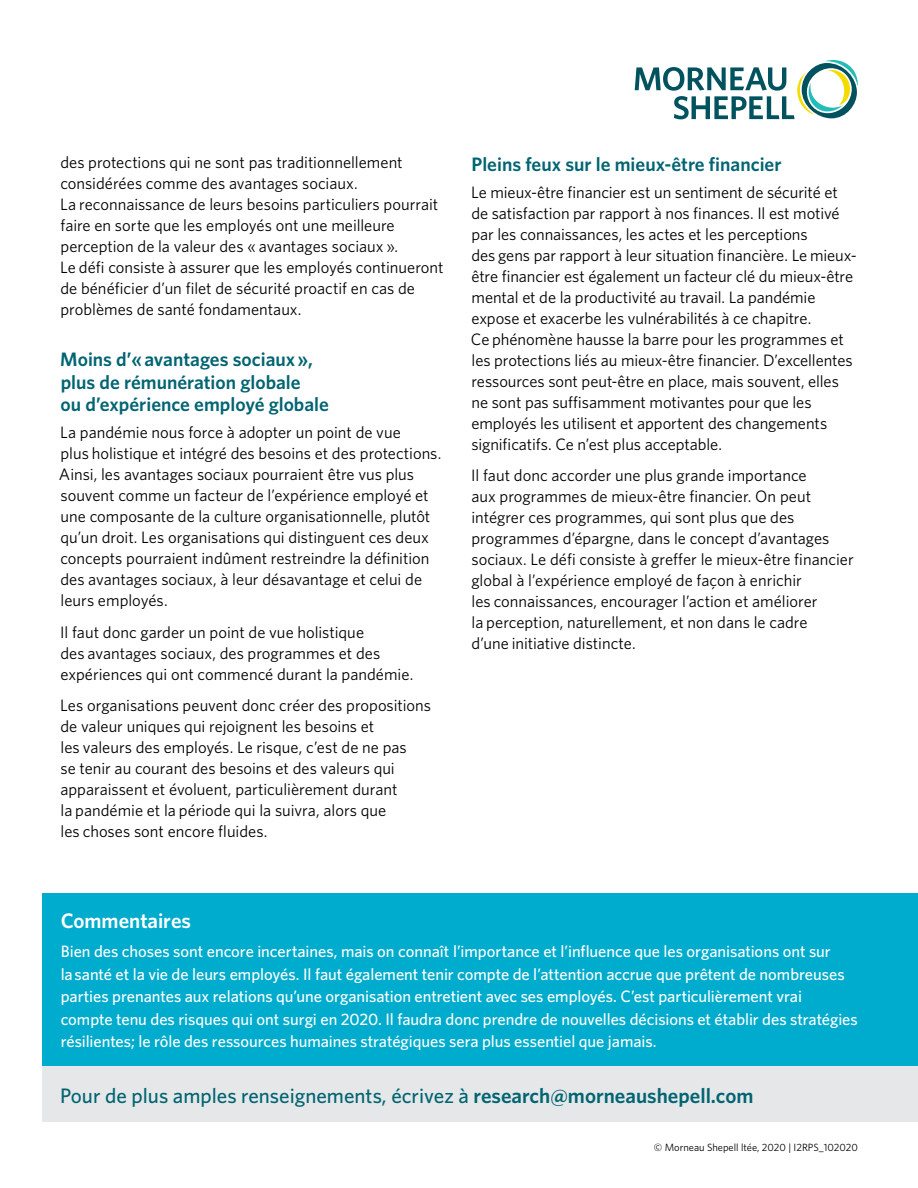
<style>
.page{position:relative;width:918px;height:1188px;background:#fff}
.page>*{position:absolute;margin:0;border:0;box-sizing:border-box;transform-origin:0 0}
.t1{font:500 21px "Whitney";color:#006472}
.t2{font:600 21px "Whitney";color:#fff}
.t3{font:600 19.5px/22.5px "Whitney";color:#006472}
.t4{font:16.5px/21px "Whitney";color:#000}
.t5{font:500 16.5px/22.5px "Whitney";letter-spacing:-.005em;color:#fff}
.t6{font:10.5px "Whitney";color:#000}
.s1{font-weight:600}
</style>
<div class="page">
<div style="left:43px;top:1034px;width:875px;height:88px;background:#e6e7e8"></div>
<div style="left:43px;top:893px;width:875px;height:172px;background:#00accd"></div>
<svg style="left:635px;top:60px;width:223px;height:59px"></svg>
<p class="t4" style="left:60px;top:152px;width:385px">des protections qui ne sont pas traditionnellement considérées comme des avantages sociaux.<br>La reconnaissance de leurs besoins particuliers pourrait faire en sorte que les employés ont une meilleure perception de la valeur des « avantages sociaux ».<br>Le défi consiste à assurer que les employés continueront de bénéficier d’un filet de sécurité proactif en cas de problèmes de santé fondamentaux.</p>
<p class="t3" style="left:60px;top:348px;width:270px">Moins d’« avantages sociaux », plus de rémunération globale<br>ou d’expérience employé globale</p>
<p class="t4" style="left:59px;top:422px;width:384px">La pandémie nous force à adopter un point de vue<br>plus holistique et intégré des besoins et des protections.<br>Ainsi, les avantages sociaux pourraient être vus plus souvent comme un facteur de l’expérience employé et une composante de la culture organisationnelle, plutôt qu’un droit. Les organisations qui distinguent ces deux concepts pourraient indûment restreindre la définition des avantages sociaux, à leur désavantage et celui de leurs employés.</p>
<p class="t4" style="left:60px;top:621px;width:355px">Il faut donc garder un point de vue holistique<br>des avantages sociaux, des programmes et des expériences qui ont commencé durant la pandémie.</p>
<p class="t4" style="left:60px;top:695px;width:372px">Les organisations peuvent donc créer des propositions de valeur uniques qui rejoignent les besoins et<br>les valeurs des employés. Le risque, c’est de ne pas<br>se tenir au courant des besoins et des valeurs qui apparaissent et évoluent, particulièrement durant<br>la pandémie et la période qui la suivra, alors que<br>les choses sont encore fluides.</p>
<p class="t3" style="left:472px;top:152px;width:312px">Pleins feux sur le mieux-être financier</p>
<p class="t4" style="left:471px;top:181px;width:387px">Le mieux-être financier est un sentiment de sécurité et de satisfaction par rapport à nos finances. Il est motivé par les connaissances, les actes et les perceptions<br>des gens par rapport à leur situation financière. Le mieux&shy;être financier est également un facteur clé du mieux-être mental et de la productivité au travail. La pandémie expose et exacerbe les vulnérabilités à ce chapitre.<br>Ce phénomène hausse la barre pour les programmes et les protections liés au mieux-être financier. D’excellentes ressources sont peut-être en place, mais souvent, elles ne sont pas suffisamment motivantes pour que les employés les utilisent et apportent des changements significatifs. Ce n’est plus acceptable.</p>
<p class="t4" style="left:471px;top:465px;width:384px">Il faut donc accorder une plus grande importance<br>aux programmes de mieux-être financier. On peut intégrer ces programmes, qui sont plus que des programmes d’épargne, dans le concept d’avantages sociaux. Le défi consiste à greffer le mieux-être financier global à l’expérience employé de façon à enrichir<br>les connaissances, encourager l’action et améliorer<br>la perception, naturellement, et non dans le cadre<br>d’une initiative distincte.</p>
<p class="t2" style="left:61px;top:907px;width:132px">Commentaires</p>
<p class="t5" style="left:61px;top:940px;width:799px">Bien des choses sont encore incertaines, mais on connaît l’importance et l’influence que les organisations ont sur<br>la santé et la vie de leurs employés. Il faut également tenir compte de l’attention accrue que prêtent de nombreuses parties prenantes aux relations qu’une organisation entretient avec ses employés. C’est particulièrement vrai compte tenu des risques qui ont surgi en 2020. Il faudra donc prendre de nouvelles décisions et établir des stratégies résilientes; le rôle des ressources humaines stratégiques sera plus essentiel que jamais.</p>
<p class="t1" style="left:60px;top:1082px;width:695px">Pour de plus amples renseignements, écrivez à <span class="s1">research@morneaushepell.com</span></p>
<p class="t6" style="left:654px;top:1141px;width:206px">© Morneau Shepell ltée, 2020 | I2RPS_102020</p>
</div>
